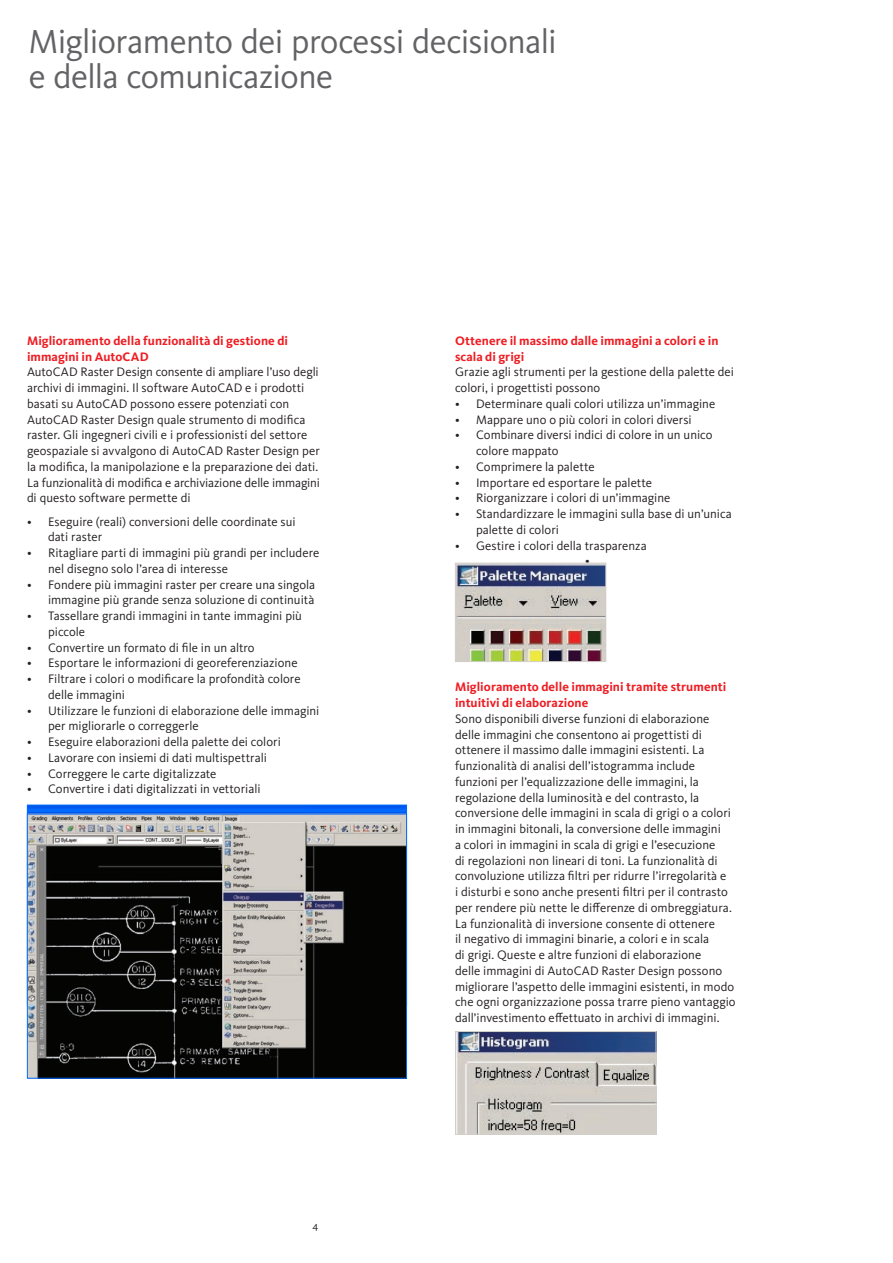
<style>
.page{position:relative;width:893px;height:1263px;background:#fff}
.page>*{position:absolute;margin:0;border:0;box-sizing:border-box;transform-origin:0 0}
.t1{font:34.5px/34.5px "Kievit Pro";letter-spacing:-.02em;color:#636366}
.t2{font:12.75px/15.8px "Kievit Pro";color:#231f20}
.t3{font:700 12.75px/15.8px "Kievit Pro";letter-spacing:.005em;color:#ee1d23}
</style>
<div class="page">
<img style="left:457px;top:565px;width:147px;height:95px">
<div style="left:455px;top:563px;width:151px;height:99px;border:1px solid #d3cfc8"></div>
<img style="left:29px;top:807px;width:376px;height:7px">
<img style="left:29px;top:816px;width:376px;height:260px">
<div style="left:27px;top:814px;width:380px;height:264px;border:1px solid #036bfe"></div>
<img style="left:457px;top:1033px;width:197px;height:100px">
<div style="left:455px;top:1031px;width:201px;height:104px;border:1px solid #d3cfc8"></div>
<h1 class="t1" style="left:29px;top:24px;width:530px">Miglioramento dei processi decisionali e della comunicazione</h1>
<p class="t3" style="left:27px;top:333px;width:263px">Miglioramento della funzionalità di gestione di immagini in AutoCAD</p>
<p class="t2" style="left:27px;top:364px;width:294px">AutoCAD Raster Design consente di ampliare l’uso degli archivi di immagini. Il software AutoCAD e i prodotti basati su AutoCAD possono essere potenziati con AutoCAD Raster Design quale strumento di modifica raster. Gli ingegneri civili e i professionisti del settore geospaziale si avvalgono di AutoCAD Raster Design per la modifica, la manipolazione e la preparazione dei dati.<br>La funzionalità di modifica e archiviazione delle immagini di questo software permette di</p>
<p class="t2" style="left:48px;top:513px;width:273px">Eseguire (reali) conversioni delle coordinate sui<br>dati raster<br>Ritagliare parti di immagini più grandi per includere nel disegno solo l’area di interesse<br>Fondere più immagini raster per creare una singola immagine più grande senza soluzione di continuità Tassellare grandi immagini in tante immagini più piccole<br>Convertire un formato di file in un altro<br>Esportare le informazioni di georeferenziazione Filtrare i colori o modificare la profondità colore delle immagini<br>Utilizzare le funzioni di elaborazione delle immagini per migliorarle o correggerle<br>Eseguire elaborazioni della palette dei colori Lavorare con insiemi di dati multispettrali Correggere le carte digitalizzate<br>Convertire i dati digitalizzati in vettoriali</p>
<p class="t2" style="left:27px;top:513px;width:6px">•</p>
<p class="t2" style="left:27px;top:545px;width:6px">•</p>
<p class="t2" style="left:27px;top:576px;width:6px">•</p>
<p class="t2" style="left:27px;top:608px;width:6px">•</p>
<p class="t2" style="left:27px;top:639px;width:6px;text-align:justify">• • •</p>
<p class="t2" style="left:27px;top:702px;width:6px">•</p>
<p class="t2" style="left:27px;top:734px;width:6px;text-align:justify">• • • •</p>
<p class="t3" style="left:455px;top:333px;width:265px">Ottenere il massimo dalle immagini a colori e in scala di grigi</p>
<p class="t2" style="left:455px;top:364px;width:281px">Grazie agli strumenti per la gestione della palette dei colori, i progettisti possono</p>
<p class="t2" style="left:476px;top:396px;width:257px">Determinare quali colori utilizza un’immagine Mappare uno o più colori in colori diversi Combinare diversi indici di colore in un unico colore mappato<br>Comprimere la palette<br>Importare ed esportare le palette<br>Riorganizzare i colori di un’immagine Standardizzare le immagini sulla base di un’unica palette di colori<br>Gestire i colori della trasparenza</p>
<p class="t2" style="left:455px;top:396px;width:6px;text-align:justify">• • •</p>
<p class="t2" style="left:455px;top:459px;width:6px;text-align:justify">• • • •</p>
<p class="t2" style="left:455px;top:537px;width:6px">•</p>
<p class="t2" style="left:585px;top:553px;width:6px">•</p>
<p class="t3" style="left:455px;top:679px;width:273px">Miglioramento delle immagini tramite strumenti intuitivi di elaborazione</p>
<p class="t2" style="left:455px;top:711px;width:282px">Sono disponibili diverse funzioni di elaborazione delle immagini che consentono ai progettisti di ottenere il massimo dalle immagini esistenti. La funzionalità di analisi dell’istogramma include funzioni per l’equalizzazione delle immagini, la regolazione della luminosità e del contrasto, la conversione delle immagini in scala di grigi o a colori in immagini bitonali, la conversione delle immagini<br>a colori in immagini in scala di grigi e l’esecuzione<br>di regolazioni non lineari di toni. La funzionalità di convoluzione utilizza filtri per ridurre l’irregolarità e<br>i disturbi e sono anche presenti filtri per il contrasto per rendere più nette le differenze di ombreggiatura.<br>La funzionalità di inversione consente di ottenere<br>il negativo di immagini binarie, a colori e in scala<br>di grigi. Queste e altre funzioni di elaborazione<br>delle immagini di AutoCAD Raster Design possono migliorare l’aspetto delle immagini esistenti, in modo che ogni organizzazione possa trarre pieno vantaggio dall’investimento effettuato in archivi di immagini.</p>
</div>
